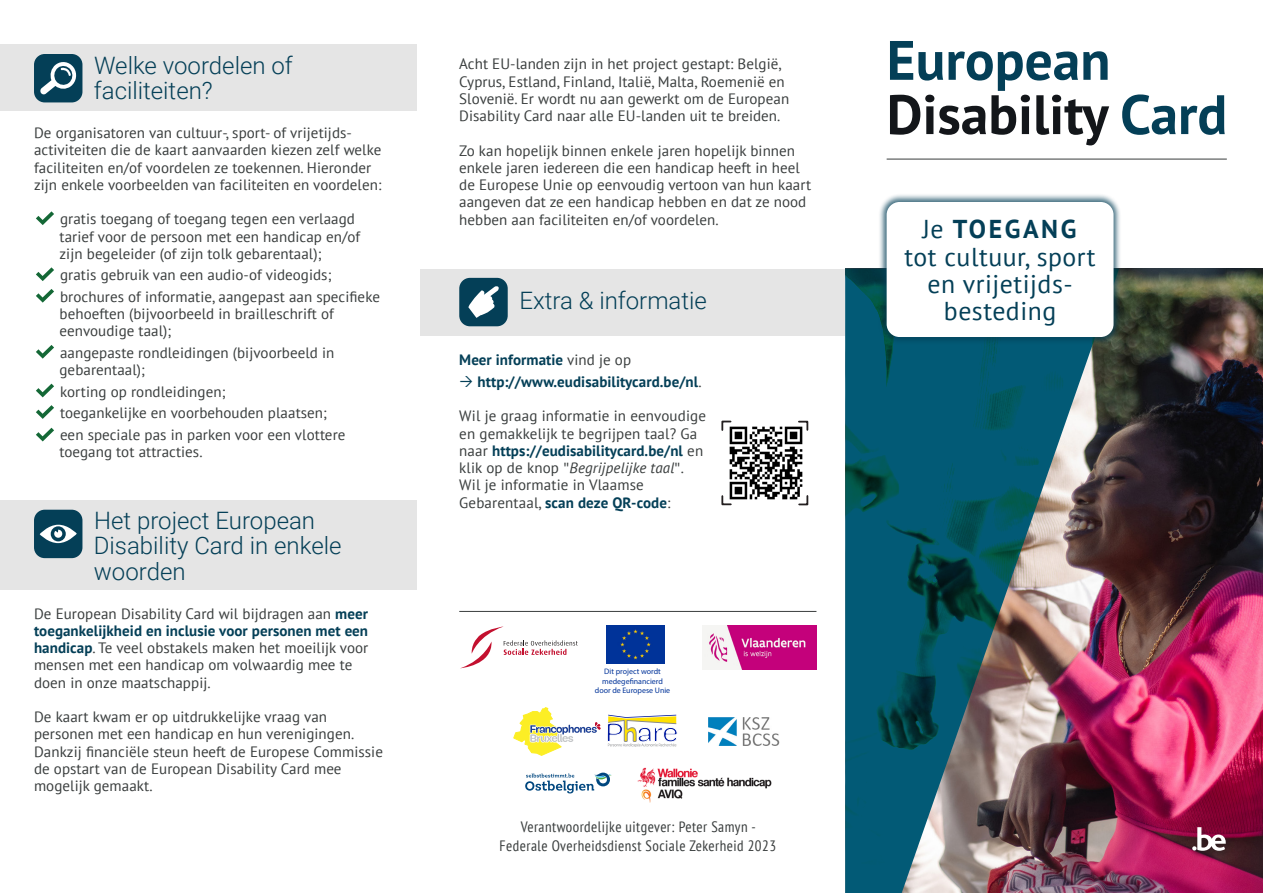
<style>
.page{position:relative;width:1263px;height:893px;background:#fff}
.page>*{position:absolute;margin:0;border:0;box-sizing:border-box;transform-origin:0 0}
.t1{font:700 55.5px "PT Sans";color:#13161a}
.t2{font:700 55.5px "PT Sans";color:#043f57}
.t3{font:25.8px/27.2px "PT Sans";letter-spacing:.02em;color:#043f57;text-align:center}
.Titre_-_H{font:300 24px/25.5px "Roboto";color:#043f57}
.texte_courant{font:15px/17.2px "PT Sans";letter-spacing:.005em;color:#393d3d}
.t4{font:condensed 15px "PT Sans";letter-spacing:.03em;color:#393d3d}
.texte_courant-2{font:700 15px "PT Sans";letter-spacing:.005em;color:#043f57}
.t5{font:7.95px "Myriad Pro";color:#039}
.s1{font-weight:700;color:#043f57}
.s2{font-weight:400;color:#393d3d}
.s3{font-family:"Calibri"}
.s4{font-style:italic}
.s5{color:#043f57}
.s6{font-weight:700}
</style>
<div class="page">
<div style="left:0;top:44px;width:417px;height:67px;background:#e5e5e5"></div>
<div style="left:420px;top:269px;width:425px;height:67px;background:#e5e5e5"></div>
<div style="left:0;top:501px;width:417px;height:89px;background:#e5e5e5"></div>
<img style="left:1119px;top:269px;width:144px;height:624px">
<div style="left:34px;top:54px;width:48px;height:48px;background:#043f57;border-radius:11px"></div>
<svg style="left:40px;top:62px;width:37px;height:33px"></svg>
<svg style="left:36px;top:211px;width:18px;height:14px"></svg>
<svg style="left:36px;top:267px;width:18px;height:14px"></svg>
<svg style="left:36px;top:289px;width:18px;height:14px"></svg>
<svg style="left:36px;top:345px;width:18px;height:14px"></svg>
<svg style="left:36px;top:384px;width:18px;height:13px"></svg>
<svg style="left:36px;top:405px;width:18px;height:14px"></svg>
<svg style="left:36px;top:428px;width:18px;height:13px"></svg>
<div style="left:34px;top:510px;width:48px;height:48px;background:#043f57;border-radius:11px"></div>
<svg style="left:40px;top:525px;width:37px;height:18px"></svg>
<div style="left:459px;top:278px;width:49px;height:48px;background:#043f57;border-radius:11px"></div>
<svg style="left:468px;top:286px;width:31px;height:32px"></svg>
<img style="left:702px;top:625px;width:114px;height:45px">
<svg style="left:513px;top:707px;width:88px;height:49px"></svg>
<svg style="left:607px;top:715px;width:70px;height:32px"></svg>
<img style="left:606px;top:625px;width:58px;height:39px">
<img style="left:708px;top:717px;width:71px;height:29px">
<svg style="left:525px;top:773px;width:87px;height:20px"></svg>
<img style="left:637px;top:767px;width:135px;height:36px">
<hr style="left:459px;top:611px;width:357px;height:1px;background:#393d3d">
<div style="left:1191px;top:825px;width:42px;height:33px;background:#231f20;opacity:.46"></div>
<svg style="left:1192px;top:827px;width:34px;height:24px"></svg>
<hr style="left:887px;top:159px;width:340px;height:1px;background:#393d3d">
<img style="left:845px;top:269px;width:274px;height:624px">
<div style="left:878px;top:194px;width:244px;height:151px;background:#043f57;opacity:.75"></div>
<div style="left:887px;top:202px;width:226px;height:135px;background:#fff;border-radius:13px"></div>
<img style="left:729px;top:426px;width:74px;height:74px">
<svg style="left:721px;top:420px;width:11px;height:12px"></svg>
<svg style="left:797px;top:494px;width:12px;height:12px"></svg>
<svg style="left:797px;top:420px;width:12px;height:12px"></svg>
<svg style="left:721px;top:494px;width:12px;height:12px"></svg>
<svg style="left:461px;top:626px;width:117px;height:42px"></svg>
<p class="Titre_-_H" style="left:94px;top:52px;width:201px">Welke voordelen of faciliteiten?</p>
<p class="texte_courant" style="left:34px;top:124px;width:349px">De organisatoren van cultuur-, sport- of vrijetijds&shy;activiteiten die de kaart aanvaarden kiezen zelf welke faciliteiten en/of voordelen ze toekennen. Hieronder zijn enkele voorbeelden van faciliteiten en voordelen:</p>
<p class="texte_courant" style="left:60px;top:210px;width:302px">gratis toegang of toegang tegen een verlaagd tarief voor de persoon met een handicap en/of zijn begeleider (of zijn tolk gebarentaal);</p>
<p class="texte_courant" style="left:60px;top:266px;width:273px">gratis gebruik van een audio-of videogids;</p>
<p class="texte_courant" style="left:60px;top:288px;width:322px">brochures of informatie, aangepast aan specifieke behoeften (bijvoorbeeld in brailleschrift of eenvoudige taal);</p>
<p class="texte_courant" style="left:60px;top:344px;width:276px">aangepaste rondleidingen (bijvoorbeeld in gebarentaal);</p>
<p class="texte_courant" style="left:60px;top:382px;width:167px">korting op rondleidingen;</p>
<p class="texte_courant" style="left:60px;top:404px;width:268px">toegankelijke en voorbehouden plaatsen;</p>
<p class="texte_courant" style="left:60px;top:425px;width:287px">een speciale pas in parken voor een vlottere toegang tot attracties.</p>
<p class="Titre_-_H" style="left:94px;top:506px;width:222px">Het project European</p>
<p class="Titre_-_H" style="left:94px;top:532px;width:249px">Disability Card in enkele woorden</p>
<p class="texte_courant" style="left:34px;top:604px;width:336px;text-align:justify">De European Disability Card wil bijdragen aan <span class="s1">meer toegankelijkheid en inclusie voor personen met een handicap</span>. Te veel obstakels maken het moeilijk voor mensen met een handicap om volwaardig mee te</p>
<p class="texte_courant" style="left:34px;top:673px;width:178px">doen in onze maatschappij.</p>
<p class="texte_courant" style="left:34px;top:708px;width:295px">De kaart kwam er op uitdrukkelijke vraag van</p>
<p class="texte_courant" style="left:34px;top:725px;width:350px">personen met een handicap en hun verenigingen.<br>Dankzij financiële steun heeft de Europese Commissie de opstart van de European Disability Card mee mogelijk gemaakt.</p>
<p class="texte_courant" style="left:459px;top:55px;width:331px">Acht EU-landen zijn in het project gestapt: België, Cyprus, Estland, Finland, Italië, Malta, Roemenië en Slovenië. Er wordt nu aan gewerkt om de European Disability Card naar alle EU-landen uit te breiden.</p>
<p class="texte_courant" style="left:459px;top:141px;width:353px">Zo kan hopelijk binnen enkele jaren hopelijk binnen enkele jaren iedereen die een handicap heeft in heel de Europese Unie op eenvoudig vertoon van hun kaart aangeven dat ze een handicap hebben en dat ze nood hebben aan faciliteiten en/of voordelen.</p>
<p class="Titre_-_H" style="left:519px;top:287px;width:189px">Extra &amp; informatie</p>
<p class="texte_courant-2" style="left:459px;top:350px;width:173px">Meer informatie <span class="s2">vind je op</span></p>
<p class="texte_courant-2" style="left:478px;top:372px;width:225px">http://www.eudisabilitycard.be/nl<span class="s2">.</span></p>
<p class="texte_courant" style="left:459px;top:407px;width:248px">Wil je graag informatie in eenvoudige en gemakkelijk te begrijpen taal? Ga naar <span class="s1">https://eudisabilitycard.be/nl</span> en klik op de knop <span class="s3">"</span><span class="s4">Begrijpelijke taal</span><span class="s3">"</span>.</p>
<p class="texte_courant" style="left:459px;top:476px;width:213px">Wil je informatie in Vlaamse<br>Gebarentaal, <span class="s1">scan deze QR-code</span>:</p>
<p class="t5" style="left:604px;top:667px;width:58px">Dit project wordt</p>
<p class="t5" style="left:602px;top:676px;width:62px">medegefinancierd</p>
<p class="t5" style="left:595px;top:686px;width:77px">door de Europese Unie</p>
<p class="t4" style="left:521px;top:817px;width:237px">Verantwoordelijke uitgever: Peter Samyn -</p>
<p class="t4" style="left:500px;top:837px;width:278px">Federale Overheidsdienst Sociale Zekerheid 2023</p>
<p class="t2" style="left:887px;top:24px;width:225px">European</p>
<p class="t1" style="left:887px;top:78px;width:342px">Disability <span class="s5">Card</span></p>
<p class="t3" style="left:904px;top:215px;width:193px">Je <span class="s6">TOEGANG </span>tot cultuur, sport en vrijetijds&shy;besteding</p>
</div>
